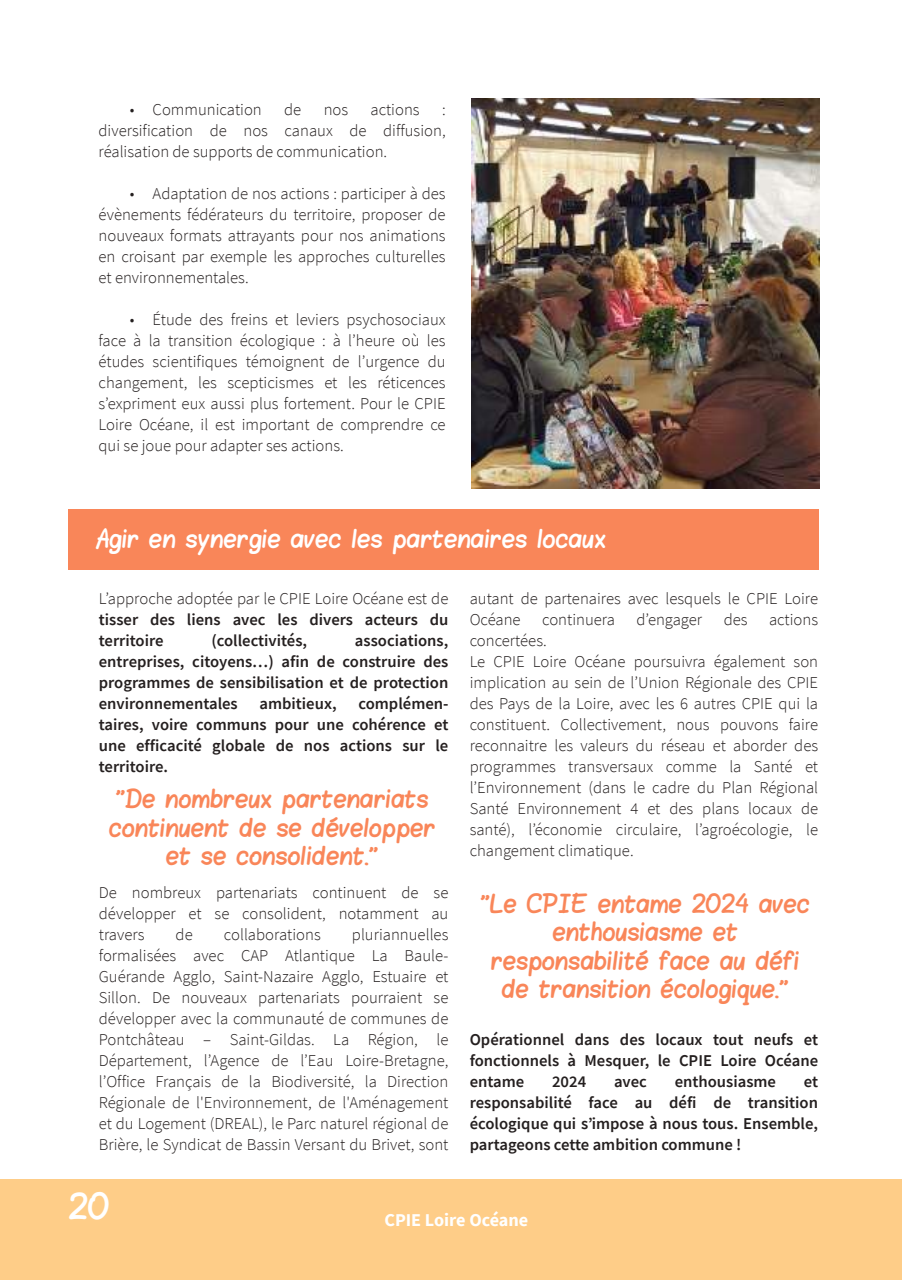
<style>
.page{position:relative;width:902px;height:1280px;background:#fff}
.page>*{position:absolute;margin:0;border:0;box-sizing:border-box;transform-origin:0 0}
.t1{font:27px "Blokletters Viltstift";color:#fff}
.t2{font:19.5px/28.5px "Blokletters Viltstift";color:#f98659;text-align:center}
.t3{font:19.5px "Blokletters Viltstift";color:#fff}
.t4{font:700 18px "Source Sans Pro";color:#fff}
.t5{font:300 16.5px/21px "Source Sans Pro";color:#241f1f;text-align:justify}
.t6{font:600 16.5px/21px "Source Sans Pro";color:#241f1f;text-align:justify}
</style>
<div class="page">
<div style="left:0;top:1179px;width:901px;height:101px;background:#fecd88"></div>
<div style="left:69px;top:509px;width:750px;height:60px;background:#f98659"></div>
<img style="left:471px;top:99px;width:348px;height:390px">
<p class="t5" style="left:130px;top:99px;width:134px">• Communication</p>
<p class="t5" style="left:284px;top:99px;width:19px">de</p>
<p class="t5" style="left:323px;top:99px;width:26px">nos</p>
<p class="t5" style="left:370px;top:99px;width:51px">actions</p>
<p class="t5" style="left:99px;top:99px;width:348px;text-indent:343px">: diversification de nos canaux de diffusion, réalisation de supports de communication.</p>
<p class="t5" style="left:99px;top:183px;width:348px;text-indent:31px">• Adaptation de nos actions : participer à des évènements fédérateurs du territoire, proposer de nouveaux formats attrayants pour nos animations en croisant par exemple les approches culturelles et environnementales.</p>
<p class="t5" style="left:99px;top:309px;width:348px;text-indent:31px">• Étude des freins et leviers psychosociaux face à la transition écologique : à l’heure où les études scientifiques témoignent de l’urgence du changement, les scepticismes et les réticences s’expriment eux aussi plus fortement. Pour le CPIE Loire Océane, il est important de comprendre ce qui se joue pour adapter ses actions.</p>
<p class="t3" style="left:96px;top:528px;width:511px">Agir en synergie avec les partenaires locaux</p>
<p class="t5" style="left:99px;top:587px;width:351px">L’approche adoptée par le CPIE Loire Océane est de</p>
<p class="t6" style="left:99px;top:608px;width:351px">tisser des liens avec les divers acteurs du territoire</p>
<p class="t6" style="left:211px;top:629px;width:97px">(collectivités,</p>
<p class="t6" style="left:99px;top:629px;width:351px;text-indent:256px">associations, entreprises, citoyens…) afin de construire des programmes de sensibilisation et de protection environnementales</p>
<p class="t6" style="left:99px;top:692px;width:351px;text-indent:260px">complémen&shy;taires, voire communs pour une cohérence et une efficacité globale de nos actions sur le territoire.</p>
<p class="t6" style="left:259px;top:692px;width:79px">ambitieux,</p>
<p class="t2" style="left:109px;top:788px;width:328px">"De nombreux partenariats continuent de se développer et se consolident."</p>
<p class="t5" style="left:99px;top:881px;width:351px">De nombreux partenariats continuent de se développer et se consolident, notamment au travers</p>
<p class="t5" style="left:99px;top:923px;width:351px;text-indent:253px">pluriannuelles formalisées avec CAP Atlantique La Baule-Guérande Agglo, Saint-Nazaire Agglo, Estuaire et Sillon. De nouveaux partenariats pourraient se développer avec la communauté de communes de Pontchâteau – Saint-Gildas. La Région, le Département, l’Agence de l’Eau Loire-Bretagne, l’Office Français de la Biodiversité, la Direction Régionale de l'Environnement, de l'Aménagement et du Logement (DREAL), le Parc naturel régional de Brière, le Syndicat de Bassin Versant du Brivet, sont</p>
<p class="t5" style="left:176px;top:923px;width:19px">de</p>
<p class="t5" style="left:224px;top:923px;width:98px">collaborations</p>
<p class="t5" style="left:469px;top:587px;width:350px">autant de partenaires avec lesquels le CPIE Loire<br>Océane</p>
<p class="t5" style="left:542px;top:608px;width:74px">continuera</p>
<p class="t5" style="left:636px;top:608px;width:67px">d’engager</p>
<p class="t5" style="left:723px;top:608px;width:25px">des</p>
<p class="t5" style="left:769px;top:608px;width:51px">actions</p>
<p class="t5" style="left:469px;top:629px;width:350px;text-align:left">concertées.<br>Le CPIE Loire Océane poursuivra également son implication au sein de l’Union Régionale des CPIE des Pays de la Loire, avec les 6 autres CPIE qui la constituent. Collectivement, nous pouvons faire reconnaitre les valeurs du réseau et aborder des programmes transversaux comme la Santé et l’Environnement (dans le cadre du Plan Régional Santé Environnement 4 et des plans locaux de santé), l’économie circulaire, l’agroécologie, le changement climatique.</p>
<p class="t2" style="left:480px;top:893px;width:331px">"Le CPIE entame 2024 avec enthousiasme et responsabilité face au défi de transition écologique."</p>
<p class="t6" style="left:469px;top:1028px;width:350px">Opérationnel dans des locaux tout neufs et fonctionnels à Mesquer, le CPIE Loire Océane entame</p>
<p class="t6" style="left:552px;top:1070px;width:36px">2024</p>
<p class="t6" style="left:614px;top:1070px;width:34px">avec</p>
<p class="t6" style="left:674px;top:1070px;width:103px">enthousiasme</p>
<p class="t6" style="left:469px;top:1070px;width:350px;text-indent:334px">et responsabilité face au défi de transition écologique qui s’impose à nous tous. Ensemble, partageons cette ambition commune !</p>
<h1 class="t1" style="left:69px;top:1192px;width:42px">20</h1>
<p class="t4" style="left:384px;top:1209px;width:145px">CPIE Loire Océane</p>
</div>
